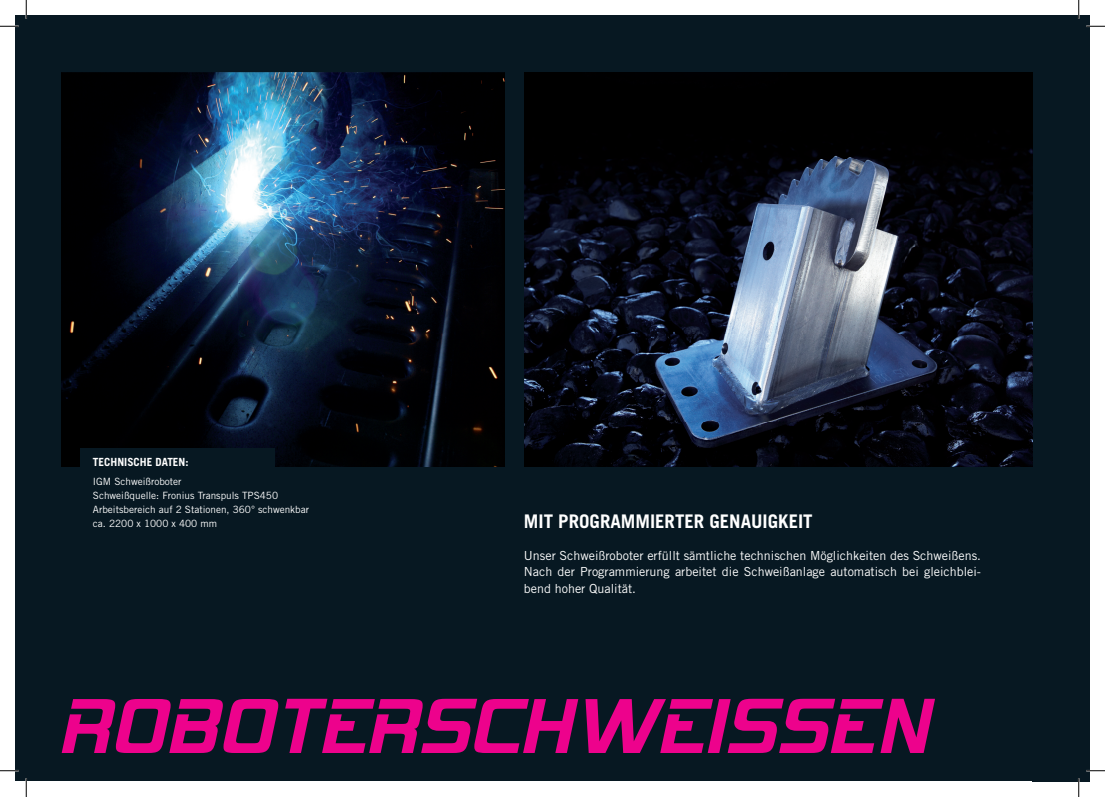
<style>
.page{position:relative;width:1105px;height:797px;background:#fff}
.page>*{position:absolute;margin:0;border:0;box-sizing:border-box;transform-origin:0 0}
.t1{font:700 18.75px "Trade Gothic";color:#fff}
.t2{font:12.5px/16.2px "Trade Gothic";color:#fff;text-align:justify}
.t3{font:700 11.25px "Trade Gothic";color:#fff}
.t4{font:10px/13.8px "Trade Gothic";color:#fff}
</style>
<div class="page">
<div style="left:16px;top:16px;width:1063px;height:765px;background:#071822"></div>
<div style="left:1079px;top:17px;width:10px;height:764px;background:#071822"></div>
<img style="left:524px;top:72px;width:509px;height:394px">
<img style="left:61px;top:72px;width:444px;height:394px">
<div style="left:80px;top:448px;width:195px;height:47px;background:#071822"></div>
<svg style="left:62px;top:698px;width:873px;height:55px"></svg>
<svg style="left:0;top:25px;width:19px;height:2px"></svg>
<svg style="left:1086px;top:25px;width:19px;height:2px"></svg>
<svg style="left:0;top:770px;width:19px;height:1px"></svg>
<svg style="left:1086px;top:770px;width:19px;height:1px"></svg>
<svg style="left:25px;top:0;width:2px;height:19px"></svg>
<svg style="left:25px;top:778px;width:2px;height:19px"></svg>
<svg style="left:1078px;top:0;width:1px;height:19px"></svg>
<svg style="left:1078px;top:778px;width:1px;height:19px"></svg>
<p class="t3" style="left:93px;top:455px;width:97px">TECHNISCHE DATEN:</p>
<p class="t4" style="left:93px;top:475px;width:218px">IGM Schweißroboter<br>Schweißquelle: Fronius Transpuls TPS450<br>Arbeitsbereich auf 2 Stationen, 360° schwenkbar ca. 2200 x 1000 x 400 mm</p>
<h1 class="t1" style="left:524px;top:509px;width:290px">MIT PROGRAMMIERTER GENAUIGKEIT</h1>
<p class="t2" style="left:524px;top:547px;width:459px">Unser Schweißroboter erfüllt sämtliche technischen Möglichkeiten des Schweißens.<br>Nach der Programmierung arbeitet die Schweißanlage automatisch bei gleichblei&shy;bend hoher Qualität.</p>
</div>
